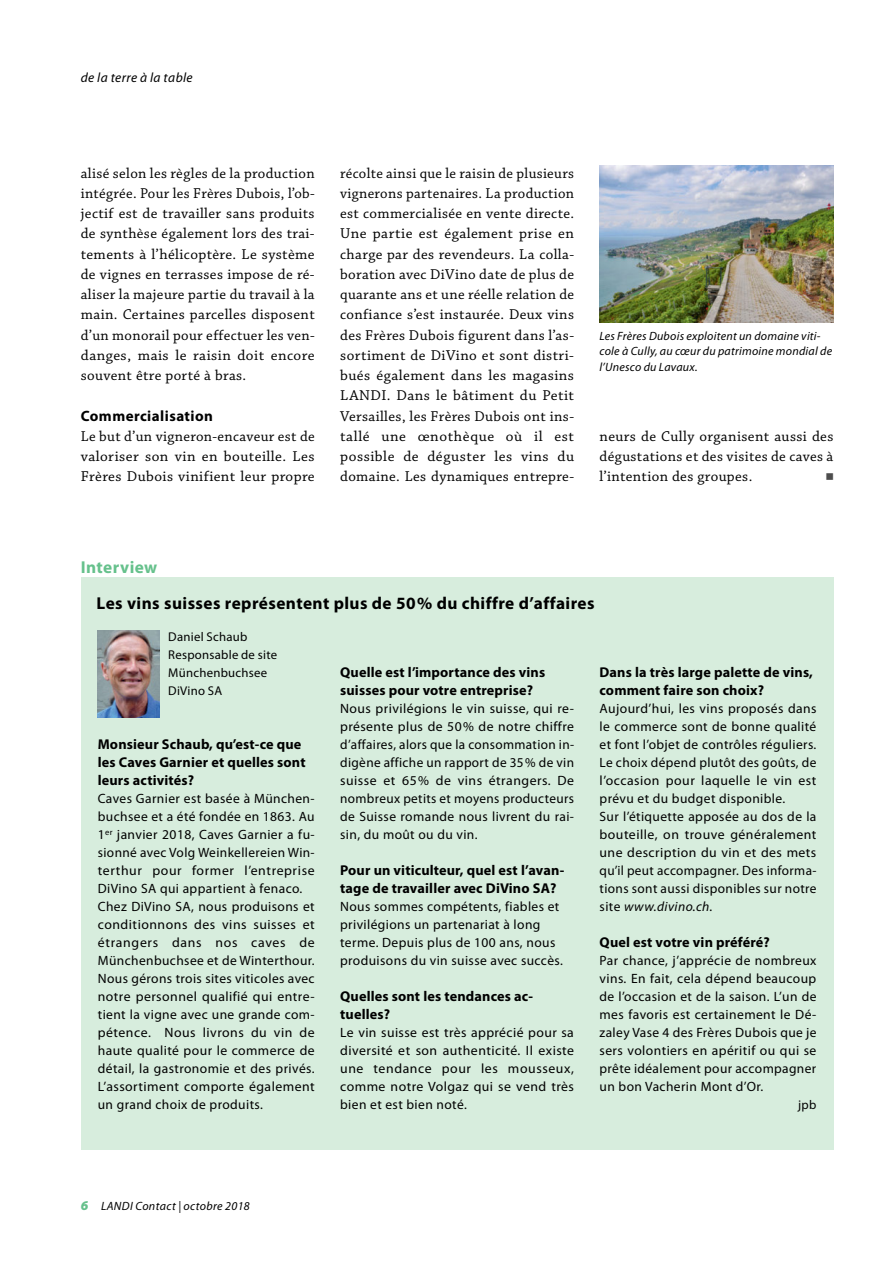
<style>
.page{position:relative;width:893px;height:1263px;background:#fff}
.page>*{position:absolute;margin:0;border:0;box-sizing:border-box;transform-origin:0 0}
.t1{font:700 17.25px "Myriad Pro";letter-spacing:.025em;color:#000}
.t2{font:700 17.25px "Myriad Pro";letter-spacing:.025em;color:#66c18c}
.t3{font:15px/20.2px "Chaparral Pro";letter-spacing:.025em;color:#000;text-align:justify}
.t4{font:700 15px "Myriad Pro";letter-spacing:.03em;color:#000}
.t5{font:700 14.25px/18px "Myriad Pro";letter-spacing:.01em;color:#000}
.t6{font:13.5px/18px "Myriad Pro";letter-spacing:.03em;color:#000}
.t7{font:italic 13.5px "Myriad Pro";letter-spacing:.03em;color:#000}
.t8{font:13.2px "Universal Newswith Comm Pi";color:#4d4d4d}
.t9{font:12.75px/18px "Myriad Pro";letter-spacing:.02em;color:#000}
.t10{font:italic 12px/15.8px "Myriad Pro";letter-spacing:.02em;color:#000}
.s1{font-style:italic}
.s2{font-weight:900;font-size:13.5px;color:#66c18c}
</style>
<div class="page">
<div style="left:81px;top:578px;width:752px;height:572px;background:#d7eddd"></div>
<img style="left:600px;top:165px;width:233px;height:158px">
<img style="left:98px;top:631px;width:62px;height:86px">
<p class="t7" style="left:81px;top:71px;width:113px">de la terre à la table</p>
<p class="t3" style="left:81px;top:163px;width:235px">alisé selon les règles de la production intégrée. Pour les Frères Dubois, l’ob&shy;jectif est de travailler sans produits de synthèse également lors des trai&shy;tements à l’hélicoptère. Le système de vignes en terrasses impose de ré&shy;aliser la majeure partie du travail à la main. Certaines parcelles disposent d’un monorail pour effectuer les ven&shy;danges, mais le raisin doit encore souvent être porté à bras.</p>
<p class="t4" style="left:81px;top:407px;width:134px">Commercialisation</p>
<p class="t3" style="left:81px;top:427px;width:235px">Le but d’un vigneron-encaveur est de valoriser son vin en bouteille. Les Frères Dubois vinifient leur propre</p>
<p class="t3" style="left:340px;top:163px;width:235px">récolte ainsi que le raisin de plusieurs vignerons partenaires. La production est commercialisée en vente directe.<br>Une partie est également prise en charge par des revendeurs. La colla&shy;boration avec DiVino date de plus de quarante ans et une réelle relation de confiance s’est instaurée. Deux vins des Frères Dubois figurent dans l’as&shy;sortiment de DiVino et sont distri&shy;bués également dans les magasins LANDI. Dans le bâtiment du Petit Versailles, les Frères Dubois ont ins&shy;tallé une œnothèque où il est possible de déguster les vins du domaine. Les dynamiques entrepre-</p>
<p class="t10" style="left:600px;top:328px;width:234px">Les Frères Dubois exploitent un domaine viti&shy;cole à Cully, au cœur du patrimoine mondial de l’Unesco du Lavaux.</p>
<p class="t3" style="left:600px;top:427px;width:235px">neurs de Cully organisent aussi des dégustations et des visites de caves à l’intention des groupes.</p>
<p class="t8" style="left:826px;top:471px;width:9px">n</p>
<p class="t2" style="left:81px;top:558px;width:78px">Interview</p>
<p class="t1" style="left:97px;top:593px;width:499px">Les vins suisses représentent plus de 50% du chiffre d’affaires</p>
<p class="t9" style="left:168px;top:628px;width:110px">Daniel Schaub<br>Responsable de site<br>Münchenbuchsee<br>DiVino SA</p>
<p class="t5" style="left:98px;top:735px;width:209px">Monsieur Schaub, qu’est-ce que les Caves Garnier et quelles sont leurs activités?</p>
<p class="t6" style="left:98px;top:790px;width:218px">Caves Garnier est basée à München&shy;buchsee et a été fondée en 1863. Au 1<sup>er</sup> janvier 2018, Caves Garnier a fu&shy;sionné avec Volg Weinkellereien Win&shy;terthur pour former l’entreprise DiVino SA qui appartient à fenaco.<br>Chez DiVino SA, nous produisons et conditionnons des vins suisses et étrangers dans nos caves de Münchenbuchsee et de Winterthour.<br>Nous gérons trois sites viticoles avec notre personnel qualifié qui entre&shy;tient la vigne avec une grande com&shy;pétence. Nous livrons du vin de haute qualité pour le commerce de détail, la gastronomie et des privés.<br>L’assortiment comporte également un grand choix de produits.</p>
<p class="t5" style="left:340px;top:663px;width:207px">Quelle est l’importance des vins suisses pour votre entreprise?</p>
<p class="t6" style="left:340px;top:699px;width:235px;text-align:justify">Nous privilégions le vin suisse, qui re&shy;présente plus de 50% de notre chiffre d’affaires, alors que la consommation in&shy;digène affiche un rapport de 35% de vin suisse et 65% de vins étrangers. De nombreux petits et moyens producteurs de Suisse romande nous livrent du rai&shy;sin, du moût ou du vin.</p>
<p class="t5" style="left:340px;top:861px;width:226px">Pour un viticulteur, quel est l’avan&shy;tage de travailler avec DiVino SA?</p>
<p class="t6" style="left:340px;top:897px;width:224px">Nous sommes compétents, fiables et privilégions un partenariat à long terme. Depuis plus de 100 ans, nous produisons du vin suisse avec succès.</p>
<p class="t5" style="left:340px;top:987px;width:194px">Quelles sont les tendances ac&shy;tuelles?</p>
<p class="t6" style="left:340px;top:1023px;width:235px;text-align:justify">Le vin suisse est très apprécié pour sa diversité et son authenticité. Il existe une tendance pour les mousseux, comme notre Volgaz qui se vend très bien et est bien noté.</p>
<p class="t5" style="left:600px;top:664px;width:215px">Dans la très large palette de vins, comment faire son choix?</p>
<p class="t6" style="left:600px;top:700px;width:218px">Aujourd’hui, les vins proposés dans le commerce sont de bonne qualité et font l’objet de contrôles réguliers.<br>Le choix dépend plutôt des goûts, de l’occasion pour laquelle le vin est prévu et du budget disponible.<br>Sur l’étiquette apposée au dos de la bouteille, on trouve généralement une description du vin et des mets qu’il peut accompagner. Des informa&shy;tions sont aussi disponibles sur notre site <span class="s1">www.divino.ch.</span></p>
<p class="t5" style="left:600px;top:934px;width:172px">Quel est votre vin préféré?</p>
<p class="t6" style="left:600px;top:952px;width:218px;text-align:justify">Par chance, j’apprécie de nombreux vins. En fait, cela dépend beaucoup de l’occasion et de la saison. L’un de mes favoris est certainement le Dé&shy;zaley Vase 4 des Frères Dubois que je sers volontiers en apéritif ou qui se prête idéalement pour accompagner un bon Vacherin Mont d’Or.</p>
<p class="t9" style="left:798px;top:1096px;width:20px">jpb</p>
<p class="t10" style="left:81px;top:1199px;width:171px"><span class="s2">6</span> LANDI Contact | octobre 2018</p>
</div>
